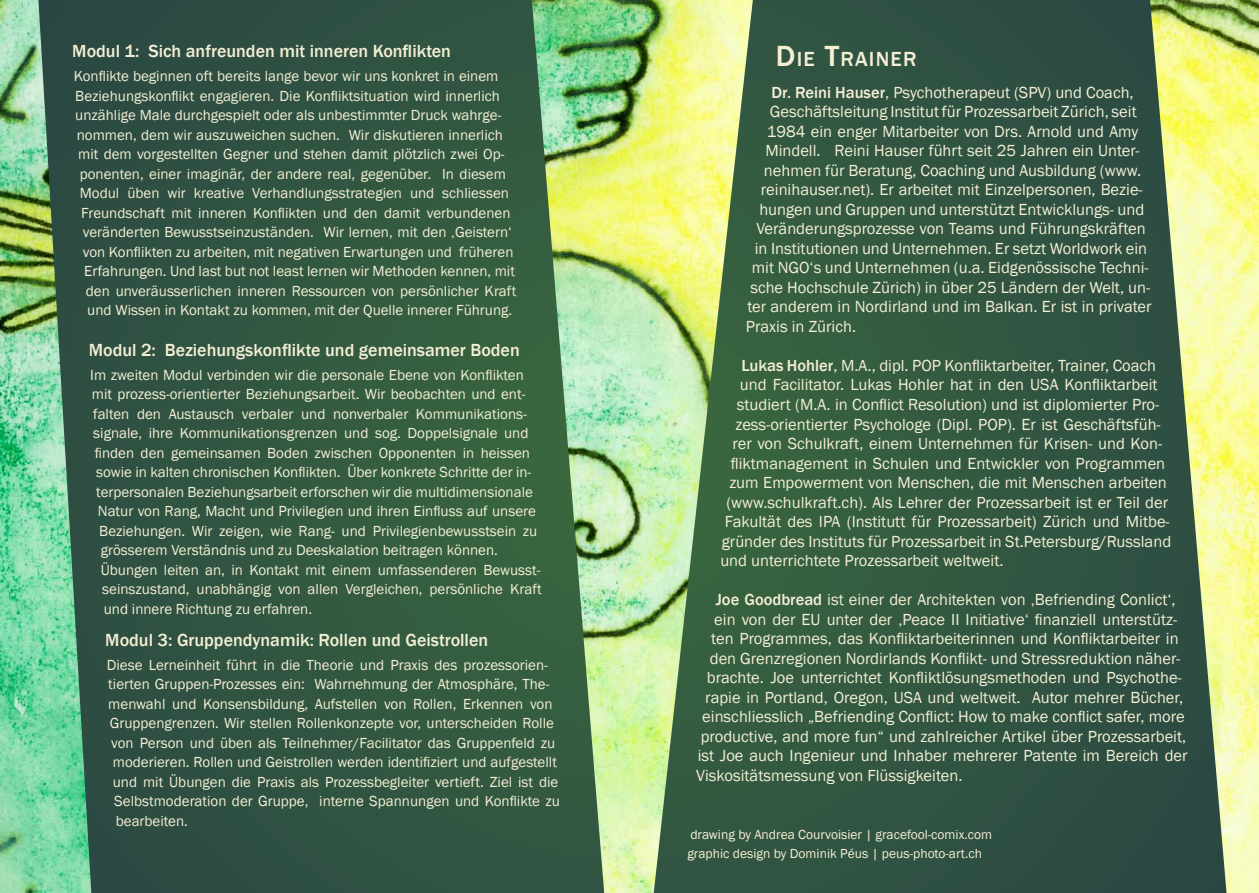
<style>
.page{position:relative;width:1259px;height:893px;background:#315442}
.page>*{position:absolute;margin:0;border:0;box-sizing:border-box;transform-origin:0 0}
.t1{font:500 21px "Franklin Gothic";letter-spacing:.055em;color:#f4efd4}
.t2{font:500 18px "Franklin Gothic";color:#f4efd4}
.t3{font:16.5px "Franklin Gothic";color:#f4efd4}
.t4{font:15px "Franklin Gothic";color:#f4efd4}
.t5{font:13.5px/19.5px "Franklin Gothic";color:#f4efd4}
.s1{font-size:30px}
.s2{font-weight:500}
</style>
<div class="page">
<img style="left:532px;top:0;width:221px;height:893px">
<img style="left:1150px;top:0;width:109px;height:893px">
<img style="left:0;top:0;width:91px;height:893px">
<p class="t2" style="left:72px;top:40px;width:380px">Modul 1: Sich anfreunden mit inneren Konflikten</p>
<p class="t4" style="left:74px;top:67px;width:426px">Konflikte beginnen oft bereits lange bevor wir uns konkret in einem</p>
<p class="t4" style="left:75px;top:86px;width:426px">Beziehungskonflikt engagieren. Die Konfliktsituation wird innerlich</p>
<p class="t4" style="left:75px;top:106px;width:427px">unzählige Male durchgespielt oder als unbestimmter Druck wahrge-</p>
<p class="t4" style="left:77px;top:125px;width:427px">nommen, dem wir auszuweichen suchen. Wir diskutieren innerlich</p>
<p class="t4" style="left:78px;top:145px;width:427px">mit dem vorgestellten Gegner und stehen damit plötzlich zwei Op-</p>
<p class="t4" style="left:80px;top:164px;width:428px">ponenten, einer imaginär, der andere real, gegenüber. In diesem</p>
<p class="t4" style="left:80px;top:184px;width:431px">Modul üben wir kreative Verhandlungsstrategien und schliessen</p>
<p class="t4" style="left:81px;top:203px;width:431px">Freundschaft mit inneren Konflikten und den damit verbundenen</p>
<p class="t4" style="left:83px;top:223px;width:431px">veränderten Bewusstseinzuständen. Wir lernen, mit den ‚Geistern‘</p>
<p class="t4" style="left:83px;top:242px;width:432px">von Konflikten zu arbeiten, mit negativen Erwartungen und früheren</p>
<p class="t4" style="left:84px;top:262px;width:432px">Erfahrungen. Und last but not least lernen wir Methoden kennen, mit</p>
<p class="t4" style="left:86px;top:281px;width:432px">den unveräusserlichen inneren Ressourcen von persönlicher Kraft</p>
<p class="t4" style="left:87px;top:301px;width:426px">und Wissen in Kontakt zu kommen, mit der Quelle innerer Führung.</p>
<p class="t2" style="left:89px;top:339px;width:432px">Modul 2: Beziehungskonflikte und gemeinsamer Boden</p>
<p class="t4" style="left:90px;top:365px;width:435px">Im zweiten Modul verbinden wir die personale Ebene von Konflikten</p>
<p class="t4" style="left:92px;top:385px;width:435px">mit prozess-orientierter Beziehungsarbeit. Wir beobachten und ent-</p>
<p class="t4" style="left:93px;top:404px;width:435px">falten den Austausch verbaler und nonverbaler Kommunikations-</p>
<p class="t4" style="left:93px;top:424px;width:437px">signale, ihre Kommunikationsgrenzen und sog. Doppelsignale und</p>
<p class="t4" style="left:95px;top:443px;width:437px">finden den gemeinsamen Boden zwischen Opponenten in heissen</p>
<p class="t4" style="left:96px;top:463px;width:436px">sowie in kalten chronischen Konflikten. Über konkrete Schritte der in-</p>
<p class="t4" style="left:96px;top:482px;width:438px">terpersonalen Beziehungsarbeit erforschen wir die multidimensionale</p>
<p class="t4" style="left:98px;top:502px;width:440px">Natur von Rang, Macht und Privilegien und ihren Einfluss auf unsere</p>
<p class="t4" style="left:99px;top:521px;width:439px">Beziehungen. Wir zeigen, wie Rang- und Privilegienbewusstsein zu</p>
<p class="t4" style="left:101px;top:541px;width:399px">grösserem Verständnis und zu Deeskalation beitragen können.</p>
<p class="t4" style="left:101px;top:560px;width:441px">Übungen leiten an, in Kontakt mit einem umfassenderen Bewusst-</p>
<p class="t4" style="left:102px;top:580px;width:441px">seinszustand, unabhängig von allen Vergleichen, persönliche Kraft</p>
<p class="t4" style="left:104px;top:599px;width:210px">und innere Richtung zu erfahren.</p>
<p class="t2" style="left:105px;top:629px;width:384px">Modul 3: Gruppendynamik: Rollen und Geistrollen</p>
<p class="t4" style="left:107px;top:655px;width:442px">Diese Lerneinheit führt in die Theorie und Praxis des prozessorien-</p>
<p class="t4" style="left:108px;top:675px;width:442px">tierten Gruppen-Prozesses ein: Wahrnehmung der Atmosphäre, The-</p>
<p class="t4" style="left:108px;top:694px;width:446px">menwahl und Konsensbildung, Aufstellen von Rollen, Erkennen von</p>
<p class="t4" style="left:110px;top:714px;width:446px">Gruppengrenzen. Wir stellen Rollenkonzepte vor, unterscheiden Rolle</p>
<p class="t4" style="left:111px;top:733px;width:445px">von Person und üben als Teilnehmer/Facilitator das Gruppenfeld zu</p>
<p class="t4" style="left:113px;top:753px;width:446px">moderieren. Rollen und Geistrollen werden identifiziert und aufgestellt</p>
<p class="t4" style="left:113px;top:772px;width:447px">und mit Übungen die Praxis als Prozessbegleiter vertieft. Ziel ist die</p>
<p class="t4" style="left:114px;top:792px;width:447px">Selbstmoderation der Gruppe, interne Spannungen und Konflikte zu</p>
<p class="t4" style="left:116px;top:811px;width:74px">bearbeiten.</p>
<h1 class="t1" style="left:776px;top:46px;width:142px"><span class="s1">D</span>IE <span class="s1">T</span>RAINER</h1>
<p class="t3" style="left:771px;top:82px;width:364px"><span class="s2">Dr. Reini Hauser</span>, Psychotherapeut (SPV) und Coach,</p>
<p class="t3" style="left:770px;top:102px;width:368px">Geschäftsleitung Institut für Prozessarbeit Zürich, seit</p>
<p class="t3" style="left:767px;top:121px;width:373px">1984 ein enger Mitarbeiter von Drs. Arnold und Amy</p>
<p class="t3" style="left:765px;top:141px;width:376px">Mindell. Reini Hauser führt seit 25 Jahren ein Unter-</p>
<p class="t3" style="left:764px;top:160px;width:379px">nehmen für Beratung, Coaching und Ausbildung (www.</p>
<p class="t3" style="left:761px;top:180px;width:383px">reinihauser.net). Er arbeitet mit Einzelpersonen, Bezie-</p>
<p class="t3" style="left:759px;top:199px;width:386px">hungen und Gruppen und unterstützt Entwicklungs- und</p>
<p class="t3" style="left:756px;top:219px;width:391px">Veränderungsprozesse von Teams und Führungskräften</p>
<p class="t3" style="left:755px;top:238px;width:394px">in Institutionen und Unternehmen. Er setzt Worldwork ein</p>
<p class="t3" style="left:752px;top:258px;width:398px">mit NGO‘s und Unternehmen (u.a. Eidgenössische Techni-</p>
<p class="t3" style="left:750px;top:277px;width:401px">sche Hochschule Zürich) in über 25 Ländern der Welt, un-</p>
<p class="t3" style="left:747px;top:297px;width:406px">ter anderem in Nordirland und im Balkan. Er ist in privater</p>
<p class="t3" style="left:746px;top:316px;width:112px">Praxis in Zürich.</p>
<p class="t3" style="left:741px;top:355px;width:416px"><span class="s2">Lukas Hohler</span>, M.A., dipl. POP Konfliktarbeiter, Trainer, Coach</p>
<p class="t3" style="left:740px;top:375px;width:419px">und Facilitator. Lukas Hohler hat in den USA Konfliktarbeit</p>
<p class="t3" style="left:737px;top:394px;width:424px">studiert (M.A. in Conflict Resolution) und ist diplomierter Pro-</p>
<p class="t3" style="left:735px;top:414px;width:427px">zess-orientierter Psychologe (Dipl. POP). Er ist Geschäftsfüh-</p>
<p class="t3" style="left:732px;top:433px;width:431px">rer von Schulkraft, einem Unternehmen für Krisen- und Kon-</p>
<p class="t3" style="left:731px;top:453px;width:436px">fliktmanagement in Schulen und Entwickler von Programmen</p>
<p class="t3" style="left:729px;top:472px;width:439px">zum Empowerment von Menschen, die mit Menschen arbeiten</p>
<p class="t3" style="left:726px;top:492px;width:443px">(www.schulkraft.ch). Als Lehrer der Prozessarbeit ist er Teil der</p>
<p class="t3" style="left:725px;top:511px;width:446px">Fakultät des IPA (Institutt für Prozessarbeit) Zürich und Mitbe-</p>
<p class="t3" style="left:722px;top:531px;width:451px">gründer des Instituts für Prozessarbeit in St.Petersburg/Russland</p>
<p class="t3" style="left:720px;top:550px;width:285px">und unterrichtete Prozessarbeit weltweit.</p>
<p class="t3" style="left:716px;top:589px;width:461px"><span class="s2">Joe Goodbread</span> ist einer der Architekten von ‚Befriending Conlict‘,</p>
<p class="t3" style="left:714px;top:609px;width:464px">ein von der EU unter der ‚Peace II Initiative‘ finanziell unterstütz-</p>
<p class="t3" style="left:711px;top:628px;width:469px">ten Programmes, das Konfliktarbeiterinnen und Konfliktarbeiter in</p>
<p class="t3" style="left:710px;top:648px;width:472px">den Grenzregionen Nordirlands Konflikt- und Stressreduktion näher-</p>
<p class="t3" style="left:707px;top:667px;width:476px">brachte. Joe unterrichtet Konfliktlösungsmethoden und Psychothe-</p>
<p class="t3" style="left:705px;top:687px;width:479px">rapie in Portland, Oregon, USA und weltweit. Autor mehrer Bücher,</p>
<p class="t3" style="left:702px;top:706px;width:484px">einschliesslich „Befriending Conflict: How to make conflict safer, more</p>
<p class="t3" style="left:701px;top:726px;width:487px">productive, and more fun“ und zahlreicher Artikel über Prozessarbeit,</p>
<p class="t3" style="left:698px;top:745px;width:491px">ist Joe auch Ingenieur und Inhaber mehrerer Patente im Bereich der</p>
<p class="t3" style="left:696px;top:765px;width:268px">Viskositätsmessung von Flüssigkeiten.</p>
<p class="t5" style="left:687px;top:825px;width:306px">drawing by Andrea Courvoisier | gracefool-comix.com graphic design by Dominik Péus | peus-photo-art.ch</p>
</div>
